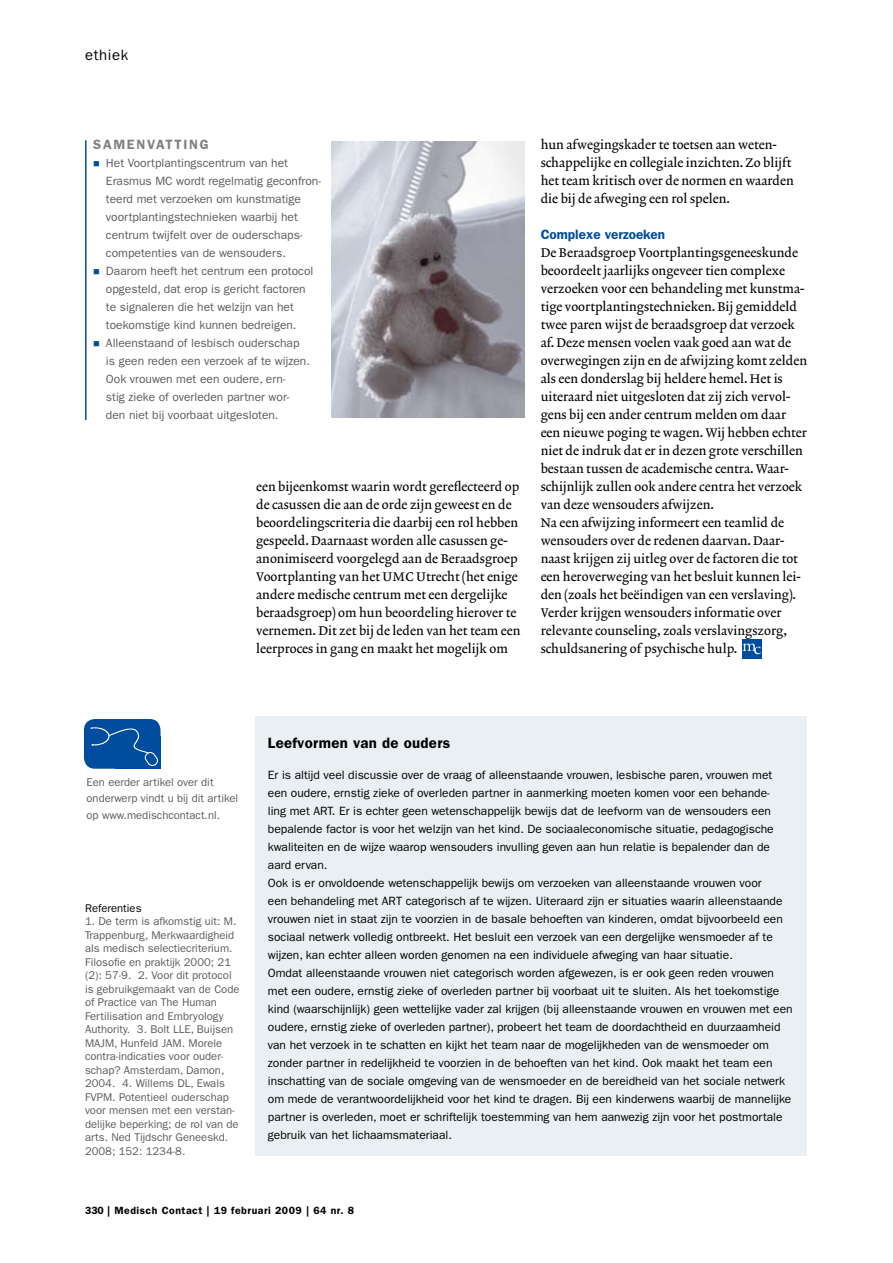
<style>
.page{position:relative;width:893px;height:1263px;background:#fff}
.page>*{position:absolute;margin:0;border:0;box-sizing:border-box;transform-origin:0 0}
.t1{font:600 15px "ITC Franklin Gothic Std";letter-spacing:.02em;color:#000}
.t2{font:15px "ITC Franklin Gothic Std";letter-spacing:.04em;color:#000}
.t3{font:600 13.5px "ITC Franklin Gothic Std";color:#004d9f}
.t4{font:600 13.5px "ITC Franklin Gothic Std";letter-spacing:.125em;color:#818084}
.t5{font:12.75px/18px "Lexicon No 2 Roman A";color:#000}
.t6{font:12px/18px "ITC Franklin Gothic Std";color:#000}
.t7{font:12px/18px "ITC Franklin Gothic Std";color:#5c5b60}
.t8{font:11.25px/13.5px "ITC Franklin Gothic Std";color:#5c5b60}
.t9{font:11.25px "ITC Franklin Gothic Std";color:#000}
.t10{font:600 10.5px "ITC Franklin Gothic Std";letter-spacing:.05em;color:#000}
.s1{color:#004d9f}
</style>
<div class="page">
<div style="left:742px;top:639px;width:19px;height:19px;background:#004d9f"></div>
<svg style="left:743px;top:643px;width:18px;height:11px"></svg>
<div style="left:255px;top:716px;width:551px;height:439px;background:#eaeff3"></div>
<hr style="left:85px;top:140px;width:2px;height:280px;background:#004d9f">
<img style="left:332px;top:142px;width:192px;height:276px">
<div style="left:115px;top:736px;width:46px;height:33px;background:#004d9f"></div>
<div style="left:84px;top:719px;width:77px;height:50px;background:#004d9f;border-radius:11px"></div>
<svg style="left:90px;top:727px;width:68px;height:39px"></svg>
<p class="t2" style="left:85px;top:46px;width:45px">ethiek</p>
<p class="t4" style="left:93px;top:136px;width:106px">Samenvatting</p>
<p class="t7" style="left:106px;top:154px;width:217px;text-indent:-13px"><span class="s1">■</span> Het Voortplantingscentrum van het Erasmus MC wordt regelmatig geconfron&shy;teerd met verzoeken om kunstmatige voortplantingstechnieken waarbij het centrum twijfelt over de ouderschaps&shy;competenties van de wensouders.</p>
<p class="t7" style="left:93px;top:262px;width:222px;text-align:center"><span class="s1">■</span> Daarom heeft het centrum een protocol opgesteld, dat erop is gericht factoren<br>te signaleren die het welzijn van het toekomstige kind kunnen bedreigen.</p>
<p class="t7" style="left:106px;top:334px;width:205px;text-indent:-13px"><span class="s1">■</span> Alleenstaand of lesbisch ouderschap is geen reden een verzoek af te wijzen.<br>Ook vrouwen met een oudere, ern-<br>stig zieke of overleden partner wor&shy;den niet bij voorbaat uitgesloten.</p>
<p class="t5" style="left:256px;top:478px;width:266px">een bijeenkomst waarin wordt gereflecteerd op de casussen die aan de orde zijn geweest en de beoordelingscriteria die daarbij een rol hebben gespeeld. Daarnaast worden alle casussen ge&shy;anonimiseerd voorgelegd aan de Beraadsgroep Voortplanting van het UMC Utrecht (het enige andere medische centrum met een dergelijke beraadsgroep) om hun beoordeling hierover te vernemen. Dit zet bij de leden van het team een leerproces in gang en maakt het mogelijk om</p>
<p class="t5" style="left:541px;top:136px;width:255px">hun afwegingskader te toetsen aan weten&shy;schappelijke en collegiale inzichten. Zo blijft het team kritisch over de normen en waarden die bij de afweging een rol spelen.</p>
<p class="t3" style="left:541px;top:226px;width:126px">Complexe verzoeken</p>
<p class="t5" style="left:541px;top:244px;width:268px">De Beraadsgroep Voortplantingsgeneeskunde beoordeelt jaarlijks ongeveer tien complexe verzoeken voor een behandeling met kunstma&shy;tige voortplantingstechnieken. Bij gemiddeld twee paren wijst de beraadsgroep dat verzoek af. Deze mensen voelen vaak goed aan wat de overwegingen zijn en de afwijzing komt zelden als een donderslag bij heldere hemel. Het is uiteraard niet uitgesloten dat zij zich vervol&shy;gens bij een ander centrum melden om daar een nieuwe poging te wagen. Wij hebben echter niet de indruk dat er in dezen grote verschillen bestaan tussen de academische centra. Waar&shy;schijnlijk zullen ook andere centra het verzoek van deze wensouders afwijzen.<br>Na een afwijzing informeert een teamlid de wensouders over de redenen daarvan. Daar&shy;naast krijgen zij uitleg over de factoren die tot een heroverweging van het besluit kunnen lei&shy;den (zoals het beëindigen van een verslaving).<br>Verder krijgen wensouders informatie over relevante counseling, zoals verslavingszorg, schuldsanering of psychische hulp.</p>
<p class="t8" style="left:87px;top:773px;width:153px;line-height:16.5px">Een eerder artikel over dit onderwerp vindt u bij dit artikel op www.medischcontact.nl.</p>
<p class="t9" style="left:85px;top:901px;width:58px">Referenties</p>
<p class="t8" style="left:85px;top:914px;width:156px">1. De term is afkomstig uit: M.<br>Trappenburg, Merkwaardigheid als medisch selectiecriterium.<br>Filosofie en praktijk 2000; 21 (2): 57-9. 2. Voor dit protocol is gebruikgemaakt van de Code of Practice van The Human<br>Fertilisation and Embryology<br>Authority. 3. Bolt LLE, Buijsen<br>MAJM, Hunfeld JAM. Morele contra-indicaties voor ouder&shy;schap? Amsterdam, Damon,<br>2004. 4. Willems DL, Ewals<br>FVPM. Potentieel ouderschap voor mensen met een verstan&shy;delijke beperking; de rol van de arts. Ned Tijdschr Geneeskd.<br>2008; 152: 1234-8.</p>
<p class="t1" style="left:268px;top:734px;width:184px">Leefvormen van de ouders</p>
<p class="t6" style="left:268px;top:766px;width:526px">Er is altijd veel discussie over de vraag of alleenstaande vrouwen, lesbische paren, vrouwen met een oudere, ernstig zieke of overleden partner in aanmerking moeten komen voor een behande-<br>ling met ART. Er is echter geen wetenschappelijk bewijs dat de leefvorm van de wensouders een bepalende factor is voor het welzijn van het kind. De sociaaleconomische situatie, pedagogische kwaliteiten en de wijze waarop wensouders invulling geven aan hun relatie is bepalender dan de aard ervan.<br>Ook is er onvoldoende wetenschappelijk bewijs om verzoeken van alleenstaande vrouwen voor<br>een behandeling met ART categorisch af te wijzen. Uiteraard zijn er situaties waarin alleenstaande vrouwen niet in staat zijn te voorzien in de basale behoeften van kinderen, omdat bijvoorbeeld een sociaal netwerk volledig ontbreekt. Het besluit een verzoek van een dergelijke wensmoeder af te wijzen, kan echter alleen worden genomen na een individuele afweging van haar situatie.<br>Omdat alleenstaande vrouwen niet categorisch worden afgewezen, is er ook geen reden vrouwen met een oudere, ernstig zieke of overleden partner bij voorbaat uit te sluiten. Als het toekomstige kind (waarschijnlijk) geen wettelijke vader zal krijgen (bij alleenstaande vrouwen en vrouwen met een oudere, ernstig zieke of overleden partner), probeert het team de doordachtheid en duurzaamheid van het verzoek in te schatten en kijkt het team naar de mogelijkheden van de wensmoeder om zonder partner in redelijkheid te voorzien in de behoeften van het kind. Ook maakt het team een inschatting van de sociale omgeving van de wensmoeder en de bereidheid van het sociale netwerk om mede de verantwoordelijkheid voor het kind te dragen. Bij een kinderwens waarbij de mannelijke partner is overleden, moet er schriftelijk toestemming van hem aanwezig zijn voor het postmortale gebruik van het lichaamsmateriaal.</p>
<p class="t10" style="left:85px;top:1204px;width:271px">330 | Medisch Contact | 19 februari 2009 | 64 nr. 8</p>
</div>
